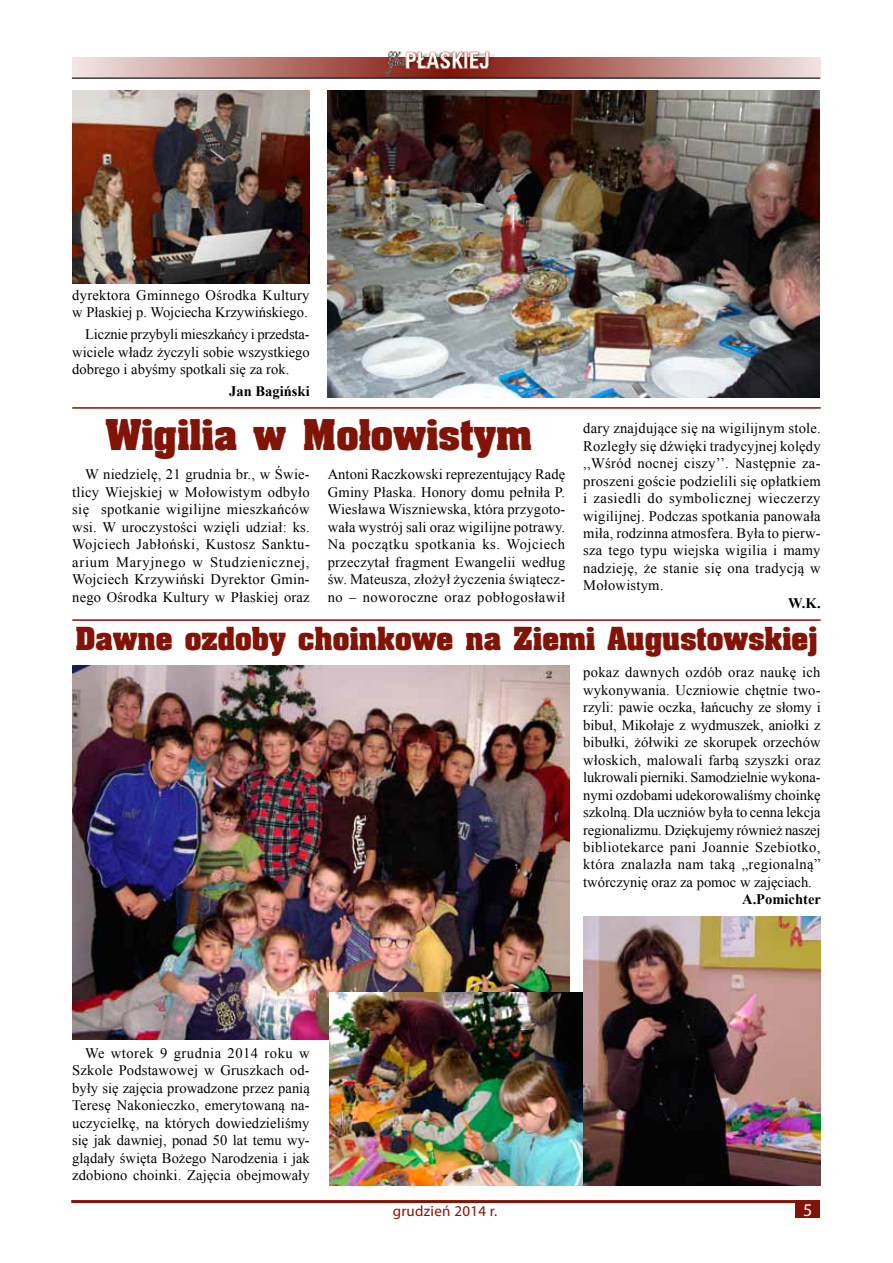
<style>
.page{position:relative;width:893px;height:1263px;background:#fff}
.page>*{position:absolute;margin:0;border:0;box-sizing:border-box;transform-origin:0 0}
.t1{font:700 36px "Aardvark";color:#811307}
.t2{font:700 27px "Aardvark";color:#811307}
.t3{font:18px "Myriad Pro";color:#fff}
.t4{font:15px "Myriad Pro";letter-spacing:.02em;color:#811307}
.t5{font:14.55px/17.4px "Times New Roman";letter-spacing:.015em;color:#000;text-align:justify}
.t6{font:700 14.55px "Times New Roman";color:#000}
</style>
<div class="page">
<svg style="left:72px;top:58px;width:748px;height:20px"></svg>
<hr style="left:71px;top:1200px;width:749px;height:3px;background:#811307">
<img style="left:383px;top:51px;width:126px;height:26px">
<div style="left:796px;top:1200px;width:24px;height:18px;background:#811307"></div>
<hr style="left:72px;top:78px;width:748px;height:1px;background:#000">
<img style="left:72px;top:91px;width:238px;height:193px">
<img style="left:327px;top:91px;width:493px;height:307px">
<hr style="left:72px;top:407px;width:749px;height:2px;background:#811307">
<hr style="left:72px;top:619px;width:749px;height:2px;background:#811307">
<img style="left:72px;top:665px;width:497px;height:374px">
<img style="left:330px;top:992px;width:253px;height:194px">
<img style="left:583px;top:916px;width:238px;height:270px">
<p class="t5" style="left:72px;top:286px;width:239px">dyrektora Gminnego Ośrodka Kultury w Płaskiej p. Wojciecha Krzywińskiego.</p>
<p class="t5" style="left:72px;top:325px;width:239px;text-indent:13px">Licznie przybyli mieszkańcy i przedsta&shy;wiciele władz życzyli sobie wszystkiego dobrego i abyśmy spotkali się za rok.</p>
<p class="t6" style="left:229px;top:381px;width:82px">Jan Bagiński</p>
<h1 class="t1" style="left:105px;top:410px;width:428px">Wigilia w Mołowistym</h1>
<p class="t5" style="left:72px;top:466px;width:239px;text-indent:13px">W niedzielę, 21 grudnia br., w Świe&shy;tlicy Wiejskiej w Mołowistym odbyło się spotkanie wigilijne mieszkańców wsi. W uroczystości wzięli udział: ks.<br>Wojciech Jabłoński, Kustosz Sanktu&shy;arium Maryjnego w Studzienicznej, Wojciech Krzywiński Dyrektor Gmin&shy;nego Ośrodka Kultury w Płaskiej oraz</p>
<p class="t5" style="left:328px;top:466px;width:239px">Antoni Raczkowski reprezentujący Radę Gminy Płaska. Honory domu pełniła P.<br>Wiesława Wiszniewska, która przygoto&shy;wała wystrój sali oraz wigilijne potrawy.<br>Na początku spotkania ks. Wojciech przeczytał fragment Ewangelii według św. Mateusza, złożył życzenia świątecz&shy;no – noworoczne oraz pobłogosławił</p>
<p class="t5" style="left:583px;top:419px;width:239px">dary znajdujące się na wigilijnym stole.<br>Rozległy się dźwięki tradycyjnej kolędy ,,Wśród nocnej ciszy’’. Następnie za&shy;proszeni goście podzielili się opłatkiem i zasiedli do symbolicznej wieczerzy wigilijnej. Podczas spotkania panowała miła, rodzinna atmosfera. Była to pierw&shy;sza tego typu wiejska wigilia i mamy nadzieję, że stanie się ona tradycją w Mołowistym.</p>
<p class="t6" style="left:788px;top:593px;width:34px">W.K.</p>
<h2 class="t2" style="left:75px;top:620px;width:743px">Dawne ozdoby choinkowe na Ziemi Augustowskiej</h2>
<p class="t5" style="left:72px;top:1044px;width:239px;text-indent:13px">We wtorek 9 grudnia 2014 roku w Szkole Podstawowej w Gruszkach od&shy;były się zajęcia prowadzone przez panią Teresę Nakonieczko, emerytowaną na&shy;uczycielkę, na których dowiedzieliśmy się jak dawniej, ponad 50 lat temu wy&shy;glądały święta Bożego Narodzenia i jak zdobiono choinki. Zajęcia obejmowały</p>
<p class="t5" style="left:583px;top:663px;width:239px">pokaz dawnych ozdób oraz naukę ich wykonywania. Uczniowie chętnie two&shy;rzyli: pawie oczka, łańcuchy ze słomy i bibuł, Mikołaje z wydmuszek, aniołki z bibułki, żółwiki ze skorupek orzechów włoskich, malowali farbą szyszki oraz lukrowali pierniki. Samodzielnie wykona&shy;nymi ozdobami udekorowaliśmy choinkę szkolną. Dla uczniów była to cenna lekcja regionalizmu. Dziękujemy również naszej bibliotekarce pani Joannie Szebiotko, która znalazła nam taką „regionalną” twórczynię oraz za pomoc w zajęciach.</p>
<p class="t6" style="left:742px;top:889px;width:80px">A.Pomichter</p>
<p class="t4" style="left:393px;top:1201px;width:106px">grudzień 2014 r.</p>
<p class="t3" style="left:803px;top:1198px;width:11px">5</p>
</div>
